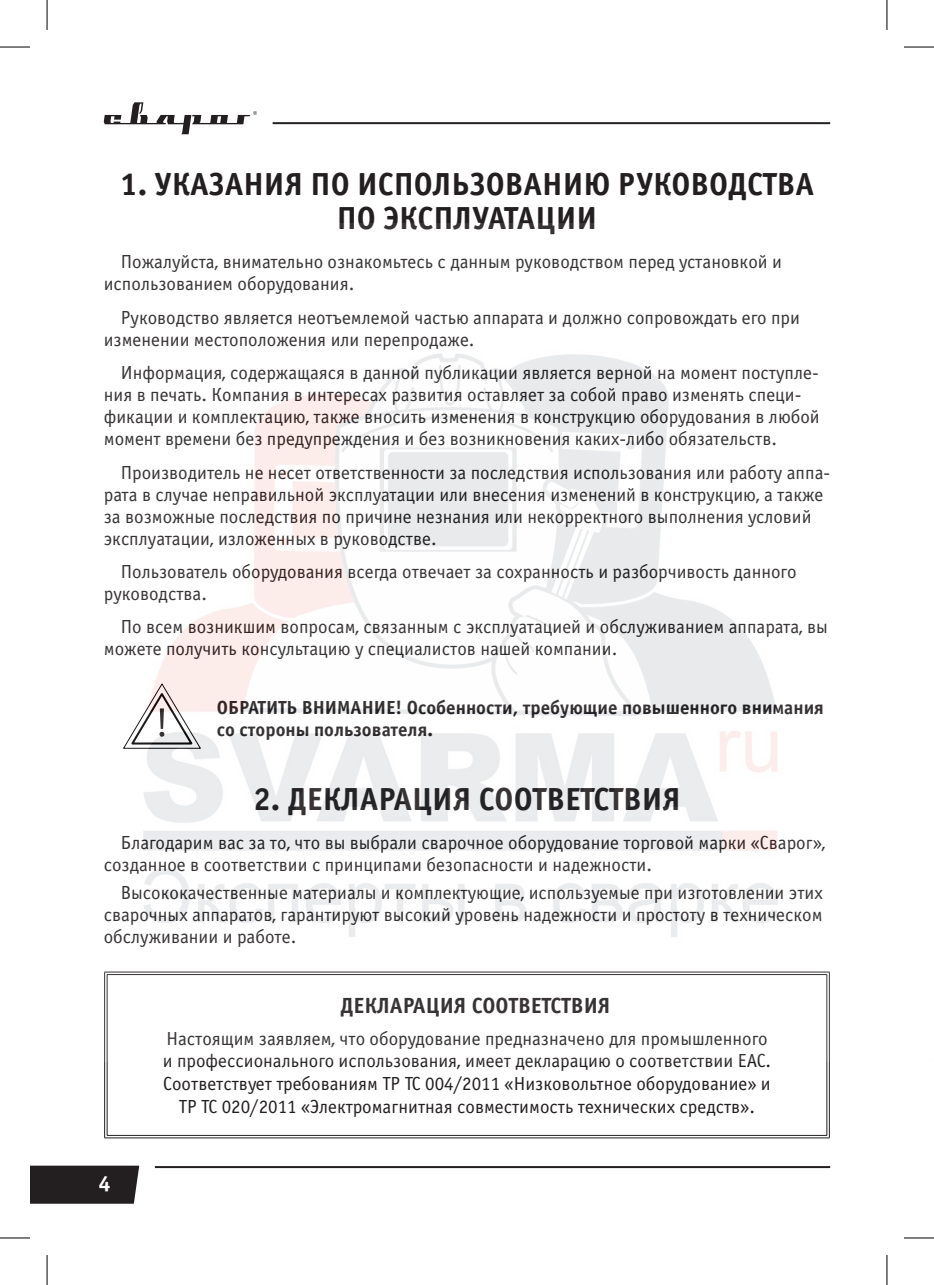
<style>
.page{position:relative;width:934px;height:1285px;background:#fff}
.page>*{position:absolute;margin:0;border:0;box-sizing:border-box;transform-origin:0 0}
.t1{font:700 32px/34px "Officina Sans C";color:#231f20;text-align:center}
.t2{font:700 22px "Officina Sans C";color:#231f20}
.t3{font:700 22px "Officina Serif C";color:#fff}
.t4{font:19px/22px "Officina Sans C";color:#231f20}
.t5{font:700 19px/22px "Officina Sans C";color:#231f20}
</style>
<div class="page">
<div style="left:30px;top:1165px;width:109px;height:38px;background:#231f20"></div>
<hr style="left:155px;top:1166px;width:674px;height:2px;background:#231f20">
<hr style="left:272px;top:122px;width:557px;height:2px;background:#231f20">
<svg style="left:104px;top:102px;width:153px;height:32px"></svg>
<hr style="left:107px;top:1135px;width:719px;height:1px;background:#231f20">
<hr style="left:104px;top:1137px;width:725px;height:1px;background:#231f20">
<hr style="left:104px;top:972px;width:1px;height:165px;background:#231f20">
<hr style="left:107px;top:974px;width:1px;height:161px;background:#231f20">
<hr style="left:826px;top:974px;width:1px;height:161px;background:#231f20">
<hr style="left:828px;top:972px;width:1px;height:165px;background:#231f20">
<hr style="left:0;top:47px;width:30px;height:1px;background:#000">
<hr style="left:903px;top:47px;width:30px;height:1px;background:#000">
<hr style="left:0;top:1237px;width:30px;height:1px;background:#000">
<hr style="left:903px;top:1237px;width:30px;height:1px;background:#000">
<hr style="left:47px;top:0;width:1px;height:30px;background:#000">
<hr style="left:47px;top:1255px;width:1px;height:30px;background:#000">
<hr style="left:886px;top:0;width:1px;height:30px;background:#000">
<hr style="left:886px;top:1255px;width:1px;height:30px;background:#000">
<img style="left:104px;top:353px;width:726px;height:708px">
<h1 class="t1" style="left:120px;top:168px;width:695px">1. УКАЗАНИЯ ПО ИСПОЛЬЗОВАНИЮ РУКОВОДСТВА<br>ПО ЭКСПЛУАТАЦИИ</h1>
<p class="t4" style="left:104px;top:251px;width:679px;text-indent:17px">Пожалуйста, внимательно ознакомьтесь с данным руководством перед установкой и использованием оборудования.</p>
<p class="t4" style="left:104px;top:307px;width:697px;text-indent:17px">Руководство является неотъемлемой частью аппарата и должно сопровождать его при изменении местоположения или перепродаже.</p>
<p class="t4" style="left:104px;top:362px;width:717px;text-indent:17px">Информация, содержащаяся в данной публикации является верной на момент поступле&shy;ния в печать. Компания в интересах развития оставляет за собой право изменять специ&shy;фикации и комплектацию, также вносить изменения в конструкцию оборудования в любой момент времени без предупреждения и без возникновения каких-либо обязательств.</p>
<p class="t4" style="left:104px;top:461px;width:727px;text-indent:17px">Производитель не несет ответственности за последствия использования или работу аппа&shy;рата в случае неправильной эксплуатации или внесения изменений в конструкцию, а также за возможные последствия по причине незнания или некорректного выполнения условий эксплуатации, изложенных в руководстве.</p>
<p class="t4" style="left:104px;top:561px;width:694px;text-indent:17px">Пользователь оборудования всегда отвечает за сохранность и разборчивость данного руководства.</p>
<p class="t4" style="left:104px;top:616px;width:725px;text-indent:17px">По всем возникшим вопросам, связанным с эксплуатацией и обслуживанием аппарата, вы можете получить консультацию у специалистов нашей компании.</p>
<p class="t5" style="left:217px;top:697px;width:608px">ОБРАТИТЬ ВНИМАНИЕ! Особенности, требующие повышенного внимания сo стороны пользователя.</p>
<h1 class="t1" style="left:253px;top:782px;width:429px">2. ДЕКЛАРАЦИЯ СООТВЕТСТВИЯ</h1>
<p class="t4" style="left:104px;top:832px;width:722px;text-indent:17px">Благодарим вас за то, что вы выбрали сварочное оборудование торговой марки «Сварог», созданное в соответствии с принципами безопасности и надежности.</p>
<p class="t4" style="left:104px;top:881px;width:720px;text-align:justify;text-indent:17px">Высококачественные материалы и комплектующие, используемые при изготовлении этих сварочных аппаратов, гарантируют высокий уровень надежности и простоту в техническом обслуживании и работе.</p>
<p class="t3" style="left:98px;top:1170px;width:14px">4</p>
<p class="t2" style="left:340px;top:993px;width:271px">ДЕКЛАРАЦИЯ СООТВЕТСТВИЯ</p>
<p class="t4" style="left:163px;top:1027px;width:609px;line-height:22.8px;text-align:center">Настоящим заявляем, что оборудование предназначено для промышленного и профессионального использования, имеет декларацию о соответствии ЕАС.<br>Соответствует требованиям ТР ТС 004/2011 «Низковольтное оборудование» и ТР ТС 020/2011 «Электромагнитная совместимость технических средств».</p>
</div>
